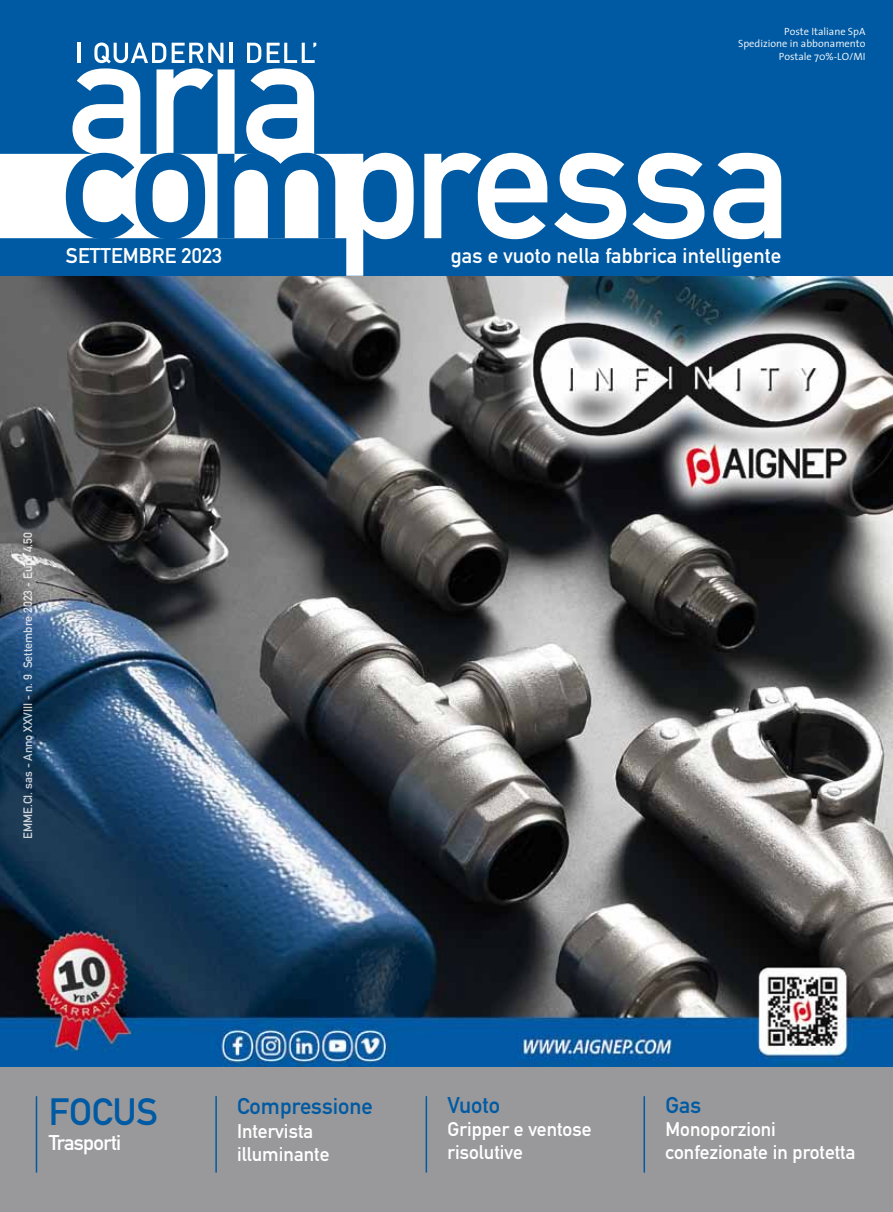
<style>
.page{position:relative;width:893px;height:1212px;background:#fff}
.page>*{position:absolute;margin:0;border:0;box-sizing:border-box;transform-origin:0 0}
.t1{font:37.5px "DIN Mittelschrift Std";color:#005aa3}
.t2{font:22.5px "DIN Mittelschrift Std";color:#005aa3}
.t3{font:21px "DIN Mittelschrift Std";letter-spacing:.005em;color:#fff}
.t4{font:21px "DIN Mittelschrift Std";letter-spacing:-.03em;color:#fff}
.t5{font:19.5px/23.4px "DIN Mittelschrift Std";color:#fff}
.t6{font:700 12px "DIN Alternate";color:#fff}
.t7{font:300 10.5px/12.6px "The Sans";color:#fff;text-align:right}
</style>
<div class="page">
<img style="left:0;top:276px;width:893px;height:792px">
<div style="left:0;top:0;width:893px;height:238px;background:#005aa3"></div>
<div style="left:0;top:238px;width:893px;height:38px;background:#005aa3"></div>
<hr style="left:78px;top:43px;width:3px;height:20px;background:#fff">
<svg style="left:94px;top:43px;width:72px;height:20px"></svg>
<svg style="left:172px;top:43px;width:51px;height:20px"></svg>
<hr style="left:229px;top:43px;width:4px;height:20px;background:#fff">
<svg style="left:247px;top:43px;width:14px;height:20px"></svg>
<svg style="left:267px;top:43px;width:49px;height:20px"></svg>
<svg style="left:0;top:68px;width:414px;height:208px"></svg>
<svg style="left:424px;top:153px;width:123px;height:86px"></svg>
<svg style="left:554px;top:153px;width:72px;height:86px"></svg>
<svg style="left:632px;top:153px;width:72px;height:86px"></svg>
<svg style="left:713px;top:153px;width:68px;height:86px"></svg>
<svg style="left:66px;top:153px;width:139px;height:86px"></svg>
<svg style="left:217px;top:153px;width:118px;height:85px"></svg>
<div style="left:0;top:1068px;width:893px;height:144px;background:#99999b"></div>
<hr style="left:215px;top:1096px;width:2px;height:76px;background:#005aa3">
<hr style="left:426px;top:1096px;width:1px;height:76px;background:#005aa3">
<hr style="left:36px;top:1096px;width:1px;height:76px;background:#005aa3">
<hr style="left:643px;top:1096px;width:2px;height:76px;background:#005aa3">
<p class="t3" style="left:66px;top:244px;width:158px">SETTEMBRE 2023</p>
<p class="t7" style="left:738px;top:25px;width:129px">Poste Italiane SpA<br>Spedizione in abbonamento<br>Postale 70%-LO/MI</p>
<p class="t3" style="left:451px;top:244px;width:332px">gas e vuoto nella fabbrica intelligente</p>
<p class="t6" style="left:19px;top:839px;width:308px;rotate:-90deg">EMME.CI. sas - Anno XXVIII - n. 9 Settembre 2023 - Euro 4,50</p>
<h1 class="t1" style="left:49px;top:1090px;width:111px">FOCUS</h1>
<p class="t4" style="left:49px;top:1130px;width:74px">Trasporti</p>
<p class="t2" style="left:237px;top:1093px;width:137px">Compressione</p>
<p class="t5" style="left:237px;top:1119px;width:94px">Intervista illuminante</p>
<p class="t2" style="left:448px;top:1091px;width:54px">Vuoto</p>
<p class="t5" style="left:448px;top:1117px;width:145px">Gripper e ventose risolutive</p>
<p class="t2" style="left:665px;top:1091px;width:37px">Gas</p>
<p class="t5" style="left:665px;top:1118px;width:191px">Monoporzioni confezionate in protetta</p>
</div>
